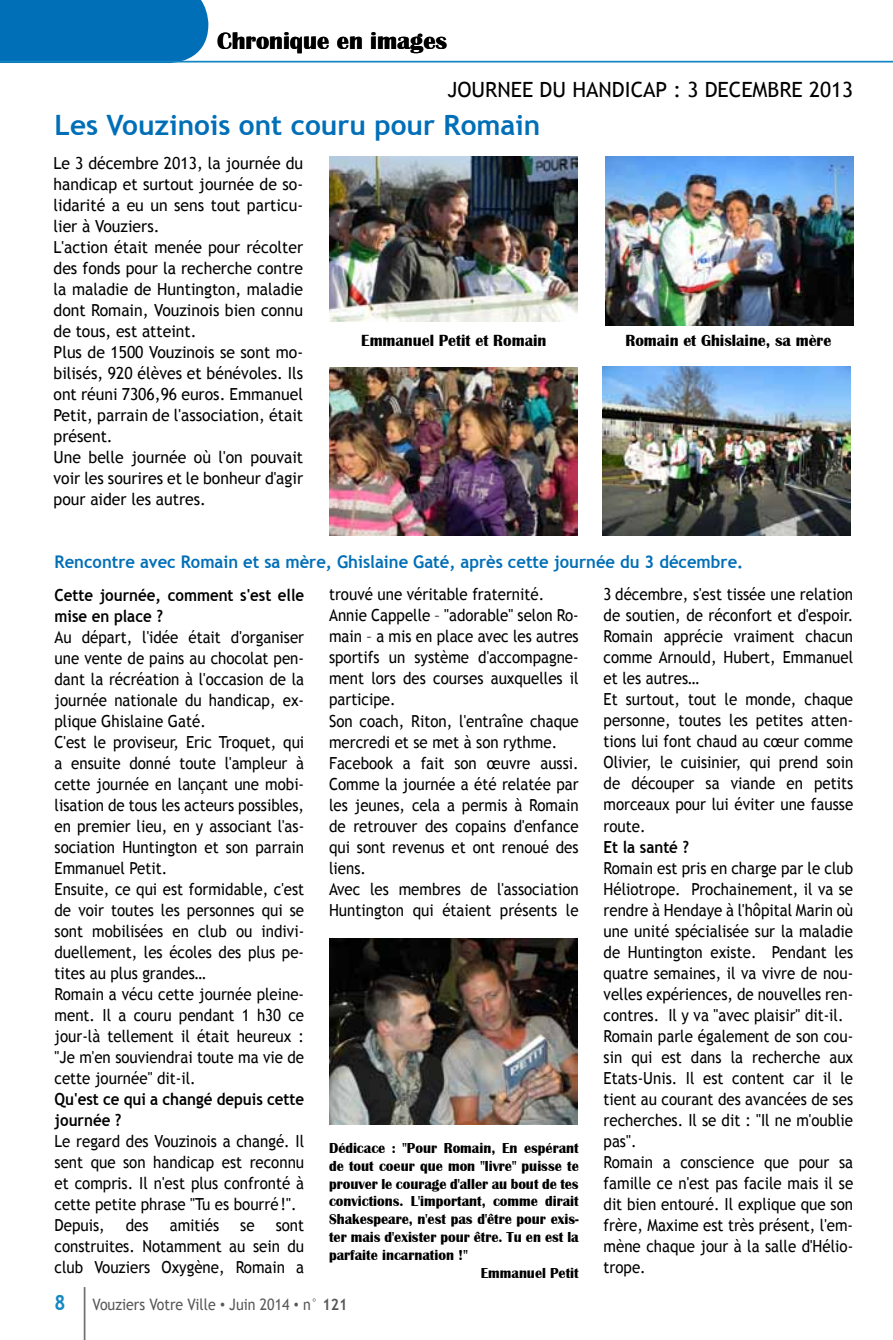
<style>
.page{position:relative;width:893px;height:1340px;background:#fff}
.page>*{position:absolute;margin:0;border:0;box-sizing:border-box;transform-origin:0 0}
.t1{font:700 28px "Trebuchet MS";color:#006fb7}
.t2{font:700 24.5px "Britannic";color:#000}
.t3{font:21px "Trebuchet MS";color:#000}
.t4{font:700 21px "Trebuchet MS";color:#1586c4;scale:.9 1}
.t5{font:700 17.5px "Trebuchet MS";color:#006fb7;scale:.95 1}
.t6{font:16.62px/21px "Trebuchet MS";color:#000;scale:.91 1}
.t7{font:16.62px/21px "Trebuchet MS";color:#000;scale:.95 1}
.t8{font:700 16.62px/21px "Trebuchet MS";color:#000;scale:.91 1}
.t9{font:700 16.62px "Britannic";color:#000;scale:.95 1}
.t10{font:15.75px "Trebuchet MS";color:#58585a;scale:.9 1}
.t11{font:700 14.88px "Britannic";color:#000;scale:.95 1}
.s1{font-family:"Gill Sans"}
.s2{font-weight:700}
</style>
<div class="page">
<div style="left:0;top:0;width:208px;height:61px;background:#006fb7"></div>
<hr style="left:84px;top:1286px;width:1px;height:53px;background:#707172">
<hr style="left:0;top:61px;width:893px;height:2px;background:#1586c4">
<img style="left:329px;top:157px;width:248px;height:164px">
<img style="left:605px;top:157px;width:248px;height:168px">
<img style="left:329px;top:367px;width:248px;height:168px">
<img style="left:603px;top:366px;width:247px;height:169px">
<img style="left:329px;top:938px;width:248px;height:186px">
<h2 class="t2" style="left:217px;top:27px;width:232px">Chronique en images</h2>
<p class="t3" style="left:447px;top:77px;width:407px">JOURNEE DU HANDICAP : 3 DECEMBRE 2013</p>
<h1 class="t1" style="left:55px;top:108px;width:487px">Les Vouzinois ont couru pour Romain</h1>
<p class="t7" style="left:54px;top:153px;width:264px">Le 3 décembre 2013, la journée du handicap et surtout journée de so&shy;lidarité a eu un sens tout particu&shy;lier à Vouziers.<br>L'action était menée pour récolter des fonds pour la recherche contre la maladie de Huntington, maladie dont Romain, Vouzinois bien connu de tous, est atteint.<br>Plus de 1500 Vouzinois se sont mo&shy;bilisés, 920 élèves et bénévoles. Ils ont réuni 7306,96 euros. Emmanuel<br>Petit, parrain de l'association, était présent.<br>Une belle journée où l'on pouvait voir les sourires et le bonheur d'agir pour aider les autres.</p>
<p class="t9" style="left:361px;top:330px;width:196px">Emmanuel Petit et Romain</p>
<p class="t9" style="left:625px;top:331px;width:218px">Romain et Ghislaine, sa mère</p>
<p class="t5" style="left:55px;top:550px;width:726px">Rencontre avec Romain et sa mère, Ghislaine Gaté, après cette journée du 3 décembre.</p>
<p class="t8" style="left:55px;top:584px;width:276px">Cette journée, comment s'est elle mise en place ?</p>
<p class="t6" style="left:55px;top:626px;width:276px">Au départ, l'idée était d'organiser une vente de pains au chocolat pen&shy;dant la récréation à l'occasion de la journée nationale du handicap, ex&shy;plique Ghislaine Gaté.<br>C'est le proviseur, Eric Troquet, qui a ensuite donné toute l'ampleur à cette journée en lançant une mobi&shy;lisation de tous les acteurs possibles, en premier lieu, en y associant l'as&shy;sociation Huntington et son parrain Emmanuel Petit.<br>Ensuite, ce qui est formidable, c'est de voir toutes les personnes qui se sont mobilisées en club ou indivi&shy;duellement, les écoles des plus pe&shy;tites au plus grandes…<br>Romain a vécu cette journée pleine&shy;ment. Il a couru pendant 1 h30 ce jour-là tellement il était heureux : "Je m'en souviendrai toute ma vie de cette journée" dit-il.</p>
<p class="t8" style="left:55px;top:1088px;width:276px">Qu'est ce qui a changé depuis cette journée ?</p>
<p class="t6" style="left:55px;top:1130px;width:276px">Le regard des Vouzinois a changé. Il sent que son handicap est reconnu et compris. Il n'est plus confronté à cette petite phrase "Tu es bourré!".<br>Depuis,</p>
<p class="t6" style="left:126px;top:1214px;width:27px">des</p>
<p class="t6" style="left:170px;top:1214px;width:56px">amitiés</p>
<p class="t6" style="left:240px;top:1214px;width:17px">se</p>
<p class="t6" style="left:55px;top:1214px;width:276px;text-align:justify;text-indent:221px">sont construites. Notamment au sein du club Vouziers Oxygène, Romain a</p>
<p class="t6" style="left:329px;top:584px;width:276px">trouvé une véritable fraternité.<br>Annie Cappelle – "adorable" selon Ro&shy;main – a mis en place avec les autres sportifs un système d'accompagne&shy;ment lors des courses auxquelles il participe.<br>Son coach, Riton, l'entraîne chaque mercredi et se met à son rythme.<br>Facebook a fait son œuvre aussi.<br>Comme la journée a été relatée par les jeunes, cela a permis à Romain de retrouver des copains d'enfance qui sont revenus et ont renoué des liens.<br>Avec les membres de l'association<br>Huntington qui étaient présents le</p>
<p class="t6" style="left:604px;top:584px;width:276px">3 décembre, s'est tissée une relation de soutien, de réconfort et d'espoir.<br>Romain apprécie vraiment chacun comme Arnould, Hubert, Emmanuel et les autres…<br>Et surtout, tout le monde, chaque personne, toutes les petites atten&shy;tions lui font chaud au cœur comme<br>Olivier, le cuisinier, qui prend soin de découper sa viande en petits morceaux pour lui éviter une fausse route.</p>
<p class="t8" style="left:604px;top:836px;width:96px">Et la santé ?</p>
<p class="t6" style="left:604px;top:857px;width:276px">Romain est pris en charge par le club<br>Héliotrope. Prochainement, il va se rendre à Hendaye à l'hôpital Marin où une unité spécialisée sur la maladie de Huntington existe. Pendant les quatre semaines, il va vivre de nou&shy;velles expériences, de nouvelles ren&shy;contres. Il y va "avec plaisir" dit-il.<br>Romain parle également de son cou&shy;sin qui est dans la recherche aux<br>Etats-Unis. Il est content car il le tient au courant des avancées de ses recherches. Il se dit : "Il ne m'oublie pas".<br>Romain a conscience que pour sa famille ce n'est pas facile mais il se dit bien entouré. Il explique que son frère, Maxime est très présent, l'em&shy;mène chaque jour à la salle d'Hélio&shy;trope.</p>
<p class="t11" style="left:329px;top:1139px;width:264px">Dédicace : "Pour Romain, En espérant</p>
<p class="t11" style="left:329px;top:1157px;width:264px">de tout coeur que mon "livre" puisse te</p>
<p class="t11" style="left:329px;top:1175px;width:264px">prouver le courage d'aller au bout de tes</p>
<p class="t11" style="left:329px;top:1192px;width:264px">convictions. L'important, comme dirait</p>
<p class="t11" style="left:329px;top:1210px;width:264px">Shakespeare, n'est pas d'être pour exis-</p>
<p class="t11" style="left:329px;top:1228px;width:264px">ter mais d'exister pour être. Tu en est la</p>
<p class="t11" style="left:329px;top:1246px;width:147px">parfaite incarnation !"</p>
<p class="t11" style="left:481px;top:1264px;width:105px">Emmanuel Petit</p>
<p class="t4" style="left:55px;top:1289px;width:14px">8</p>
<p class="t10" style="left:93px;top:1295px;width:285px">Vouziers Votre Ville <span class="s1">•</span> Juin 2014 <span class="s1">•</span> n° <span class="s2">121</span></p>
</div>
